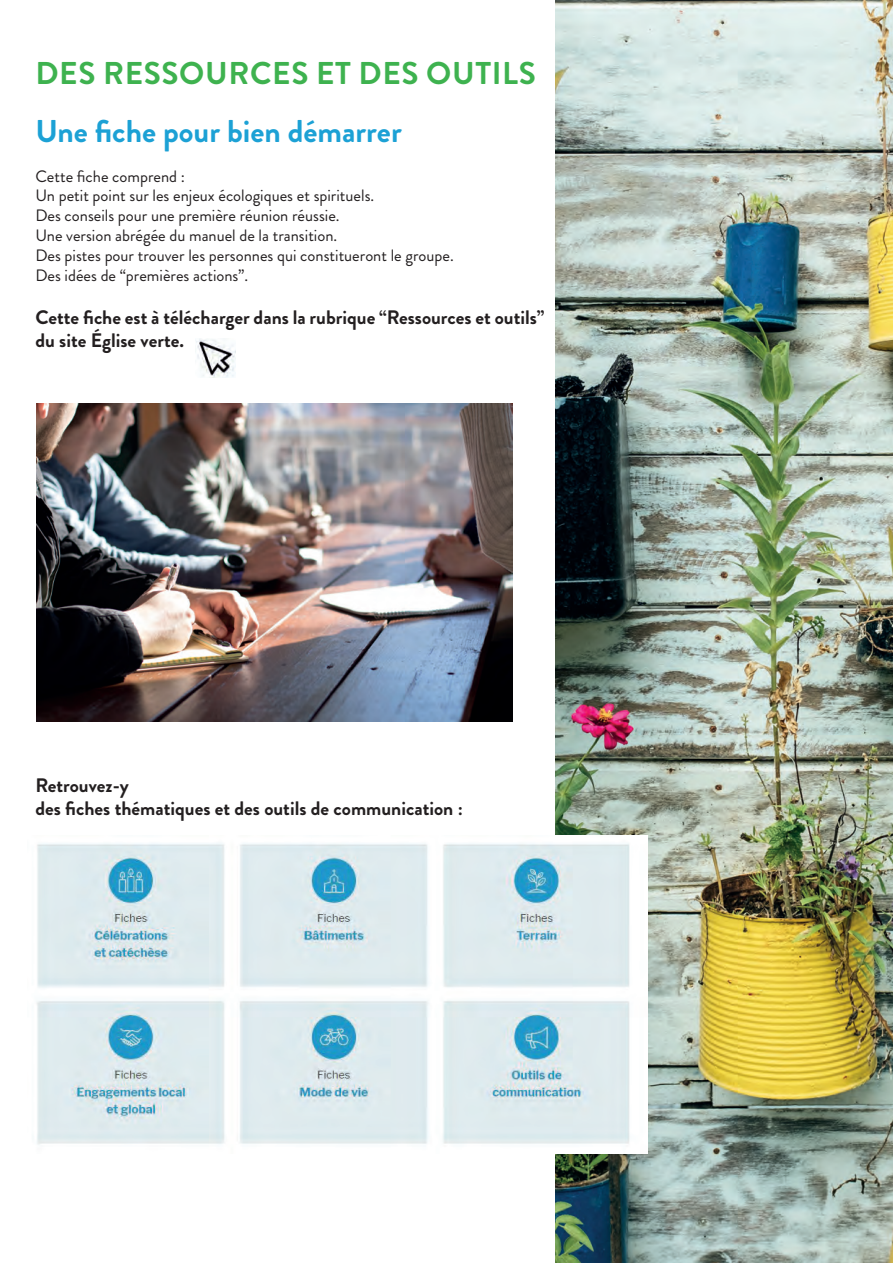
<style>
.page{position:relative;width:893px;height:1263px;background:#fff}
.page>*{position:absolute;margin:0;border:0;box-sizing:border-box;transform-origin:0 0}
.t1{font:700 31.5px "Brandon Grotesque";letter-spacing:.02em;color:#3eb24f}
.t2{font:700 31.5px "Brandon Grotesque";color:#1ca1d5}
.t3{font:700 19.5px/23.4px "Brandon Grotesque";color:#231f20}
.t4{font:16.5px/19.8px "Brandon Grotesque";color:#231f20}
</style>
<div class="page">
<img style="left:556px;top:0;width:337px;height:1263px">
<img style="left:196px;top:338px;width:39px;height:40px">
<img style="left:36px;top:404px;width:476px;height:317px">
<img style="left:37px;top:836px;width:610px;height:317px">
<h1 class="t1" style="left:35px;top:62px;width:502px">DES RESSOURCES ET DES OUTILS</h1>
<h1 class="t2" style="left:35px;top:120px;width:368px">Une fiche pour bien démarrer</h1>
<p class="t4" style="left:35px;top:168px;width:420px">Cette fiche comprend :<br>Un petit point sur les enjeux écologiques et spirituels.<br>Des conseils pour une première réunion réussie.<br>Une version abrégée du manuel de la transition.<br>Des pistes pour trouver les personnes qui constitueront le groupe.<br>Des idées de “premières actions”.</p>
<p class="t3" style="left:35px;top:307px;width:510px">Cette fiche est à télécharger dans la rubrique “Ressources et outils” du site Église verte.</p>
<p class="t3" style="left:35px;top:775px;width:429px">Retrouvez-y<br>des fiches thématiques et des outils de communication :</p>
</div>
